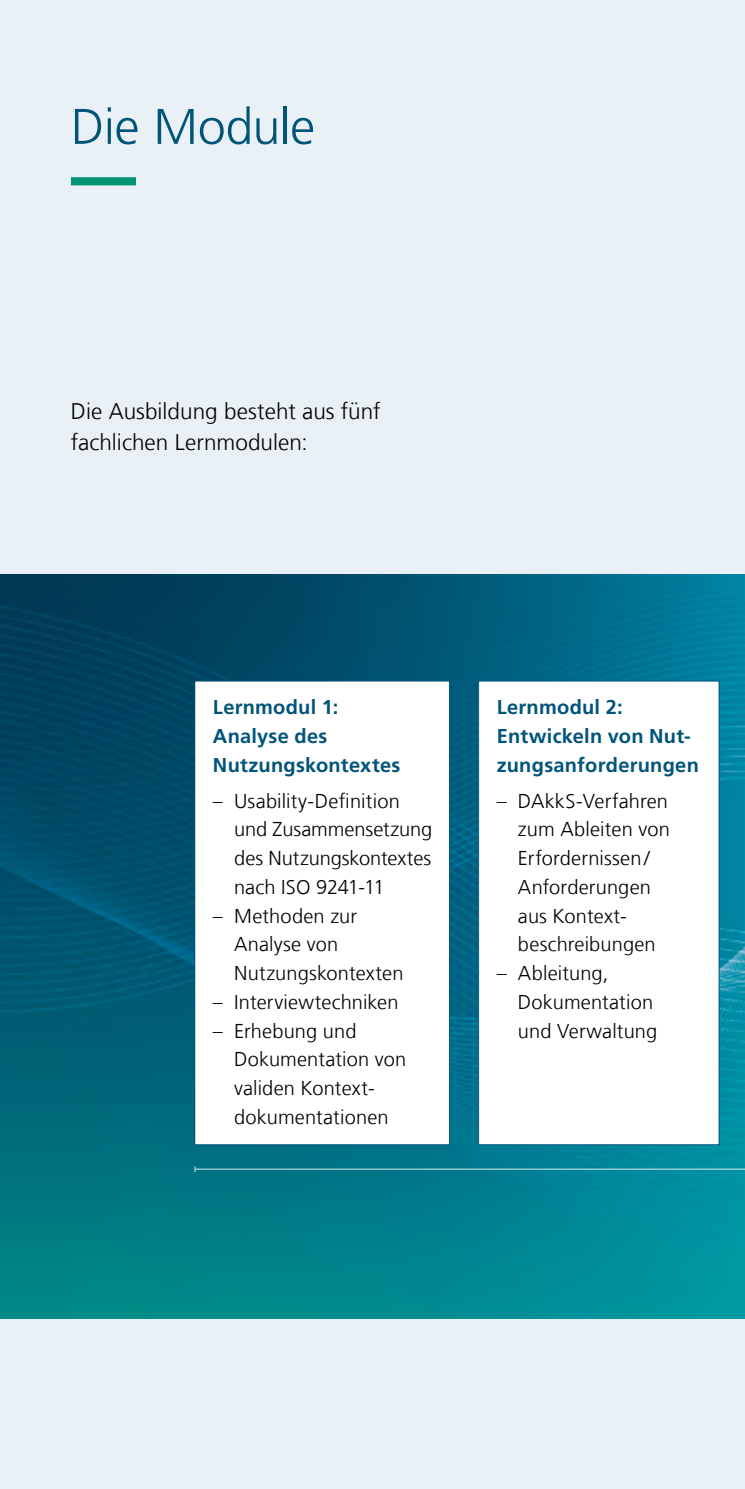
<style>
.page{position:relative;width:745px;height:1489px;background:#fff}
.page>*{position:absolute;margin:0;border:0;box-sizing:border-box;transform-origin:0 0}
.Ueberschrift_20_24_b{font:300 50px "Frutiger LT Com";letter-spacing:-.01em;color:#00547a}
.Fliesstext_9_12_5_sc{font:300 22.5px/31.2px "Frutiger LT Com";color:#000}
.Legende_8_12_5_schwa{font:300 20px/28.8px "Frutiger LT Com";letter-spacing:.005em;color:#000}
.Legende_8_12_5_schwa-2{font:700 20px/28.8px "Frutiger LT Com";letter-spacing:.01em;color:#00547a}
</style>
<div class="page">
<div style="left:0;top:0;width:744px;height:1488px;background:#e9f1f6"></div>
<img style="left:0;top:574px;width:744px;height:744px">
<div style="left:195px;top:681px;width:254px;height:463px;background:#fff"></div>
<div style="left:194px;top:680px;width:255px;height:464px;border:1px solid #00547a"></div>
<div style="left:478px;top:681px;width:240px;height:463px;background:#fff"></div>
<div style="left:478px;top:680px;width:241px;height:464px;border:1px solid #00547a"></div>
<hr style="left:195px;top:1168px;width:549px;height:1px;background:#fff">
<svg style="left:71px;top:177px;width:65px;height:8px"></svg>
<p class="Ueberschrift_20_24_b" style="left:71px;top:97px;width:245px">Die Module</p>
<p class="Fliesstext_9_12_5_sc" style="left:71px;top:396px;width:311px">Die Ausbildung besteht aus fünf fachlichen Lernmodulen:</p>
<p class="Legende_8_12_5_schwa-2" style="left:213px;top:693px;width:189px">Lernmodul 1:<br>Analyse des<br>Nutzungskontextes</p>
<p class="Legende_8_12_5_schwa" style="left:234px;top:786px;width:199px;text-indent:-21px">– Usability-Definition und Zusammensetzung des Nutzungskontextes nach ISO 9241-11</p>
<p class="Legende_8_12_5_schwa" style="left:234px;top:901px;width:171px;text-indent:-21px">– Methoden zur<br>Analyse von<br>Nutzungskontexten</p>
<p class="Legende_8_12_5_schwa" style="left:213px;top:987px;width:187px">– Interviewtechniken</p>
<p class="Legende_8_12_5_schwa" style="left:234px;top:1016px;width:174px;text-indent:-21px">– Erhebung und<br>Dokumentation von validen Kontext&shy;dokumentationen</p>
<p class="Legende_8_12_5_schwa-2" style="left:496px;top:693px;width:203px">Lernmodul 2:<br>Entwickeln von Nut&shy;zungsanforderungen</p>
<p class="Legende_8_12_5_schwa" style="left:517px;top:786px;width:153px;text-indent:-21px">– DAkkS-Verfahren zum Ableiten von<br>Erfordernissen/<br>Anforderungen aus Kontext&shy;beschreibungen</p>
<p class="Legende_8_12_5_schwa" style="left:517px;top:958px;width:141px;text-indent:-21px">– Ableitung,<br>Dokumentation und Verwaltung</p>
</div>
